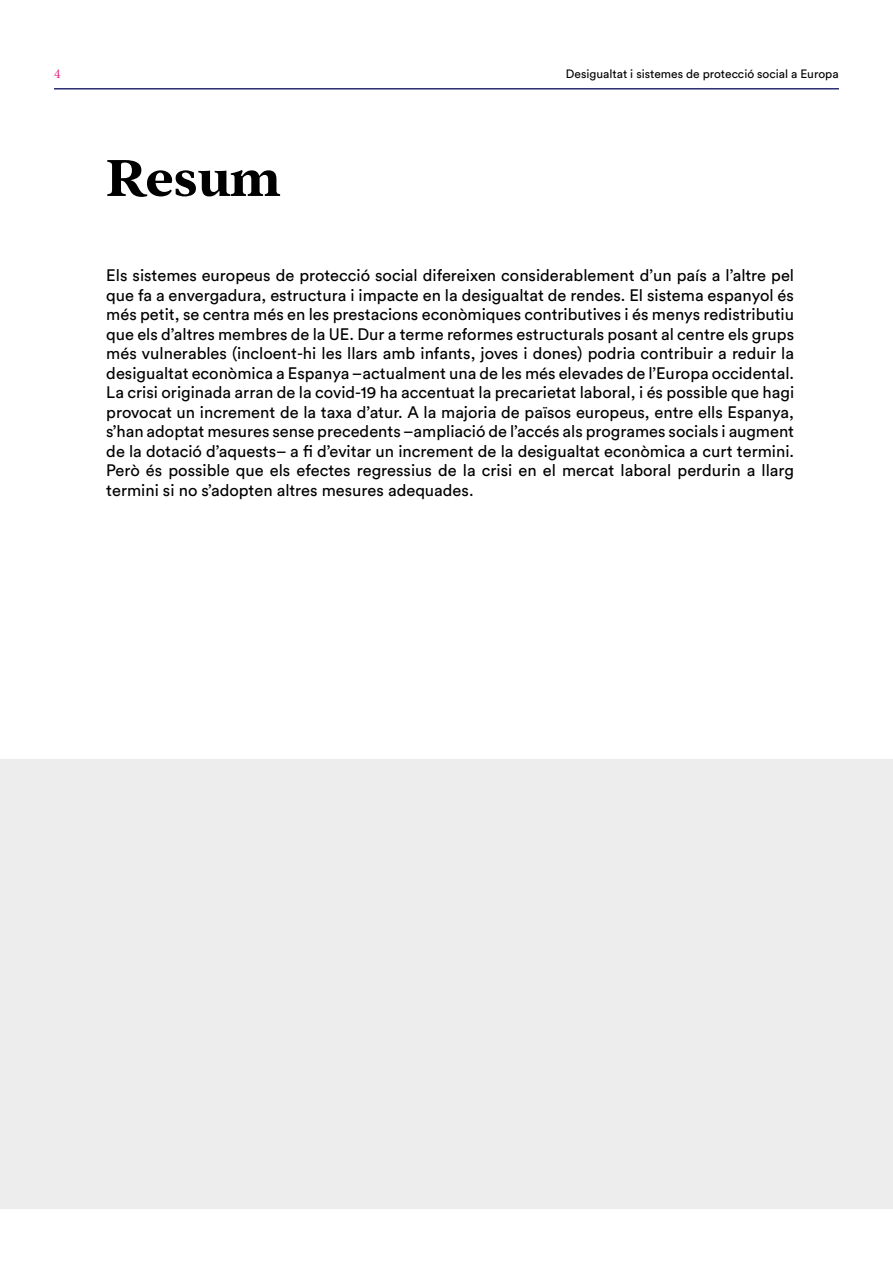
<style>
.page{position:relative;width:893px;height:1263px;background:#fff}
.page>*{position:absolute;margin:0;border:0;box-sizing:border-box;transform-origin:0 0}
.t1{font:700 57px "Addington CF";letter-spacing:-.01em;color:#000}
.t2{font:16.5px/19.5px "Circular Std";color:#000;text-align:justify}
.t3{font:13.5px "Minion Pro";color:#e4297f}
.t4{font:12px "Circular Std";color:#000}
</style>
<div class="page">
<hr style="left:54px;top:88px;width:785px;height:2px;background:#2d2c70">
<div style="left:0;top:760px;width:893px;height:449px;background:#ededed"></div>
<p class="t3" style="left:54px;top:65px;width:8px">4</p>
<p class="t4" style="left:566px;top:66px;width:274px">Desigualtat i sistemes de protecció social a Europa</p>
<h1 class="t1" style="left:106px;top:144px;width:176px">Resum</h1>
<p class="t2" style="left:106px;top:266px;width:689px">Els sistemes europeus de protecció social difereixen considerablement d’un país a l’altre pel que fa a envergadura, estructura i impacte en la desigualtat de rendes. El sistema espanyol és més petit, se centra més en les prestacions econòmiques contributives i és menys redistributiu que els d’altres membres de la UE. Dur a terme reformes estructurals posant al centre els grups més vulnerables (incloent-hi les llars amb infants, joves i dones) podria contribuir a reduir la desigualtat econòmica a Espanya –actualment una de les més elevades de l’Europa occidental.<br>La crisi originada arran de la covid-19 ha accentuat la precarietat laboral, i és possible que hagi provocat un increment de la taxa d’atur. A la majoria de països europeus, entre ells Espanya, s’han adoptat mesures sense precedents –ampliació de l’accés als programes socials i augment de la dotació d’aquests– a fi d’evitar un increment de la desigualtat econòmica a curt termini.<br>Però és possible que els efectes regressius de la crisi en el mercat laboral perdurin a llarg termini si no s’adopten altres mesures adequades.</p>
</div>
